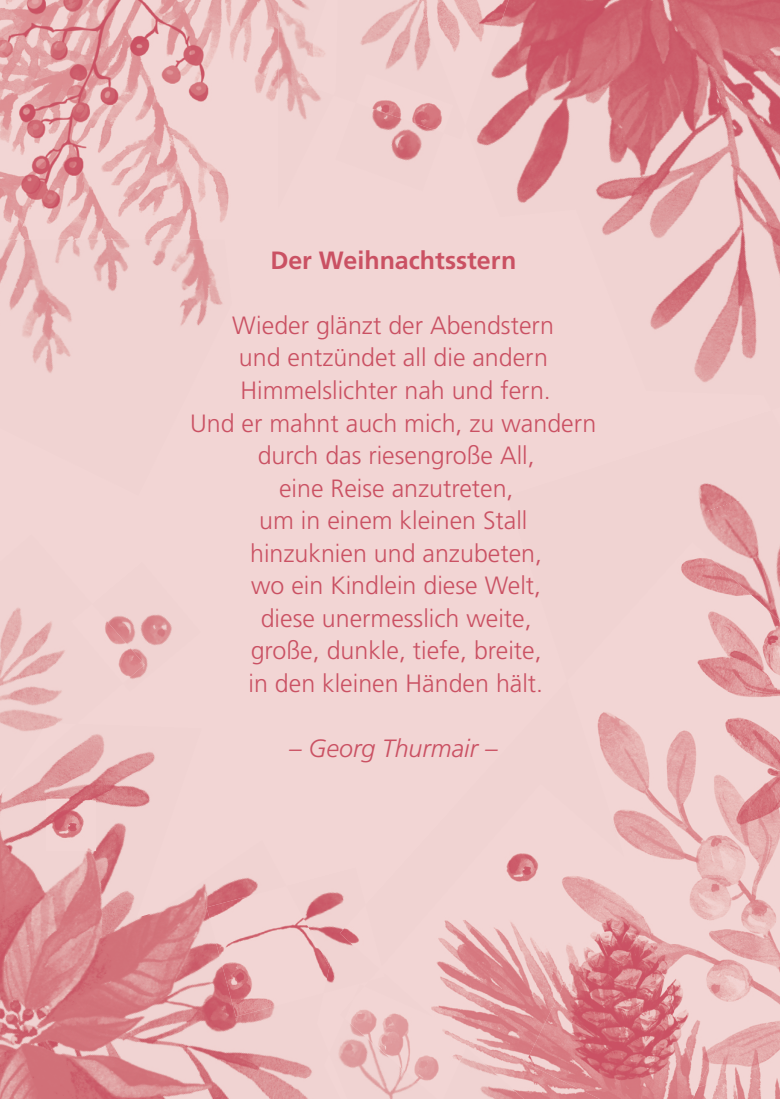
<style>
.page{position:relative;width:780px;height:1099px;background:#fff}
.page>*{position:absolute;margin:0;border:0;box-sizing:border-box;transform-origin:0 0}
.t1{font:300 25px/32.5px "Frutiger";color:#ca5163;text-align:center}
.t2{font:700 25px "Frutiger";color:#ca5163}
.t3{font:italic 300 25px "Frutiger";color:#ca5163}
</style>
<div class="page">
<div style="left:0;top:0;width:780px;height:1098px;background:#f2d5d4"></div>
<img style="left:360px;top:3px;width:49px;height:66px">
<img style="left:0;top:608px;width:65px;height:116px">
<img style="left:0;top:240px;width:223px;height:133px">
<img style="left:150px;top:240px;width:73px;height:38px">
<img style="left:278px;top:29px;width:43px;height:91px">
<img style="left:278px;top:0;width:20px;height:29px">
<img style="left:298px;top:0;width:27px;height:95px">
<img style="left:476px;top:0;width:304px;height:383px">
<img style="left:409px;top:0;width:107px;height:126px">
<img style="left:698px;top:483px;width:60px;height:59px">
<img style="left:645px;top:542px;width:135px;height:314px">
<img style="left:597px;top:712px;width:48px;height:140px">
<img style="left:0;top:724px;width:312px;height:374px">
<img style="left:8px;top:722px;width:68px;height:61px">
<img style="left:466px;top:876px;width:155px;height:222px">
<img style="left:698px;top:1086px;width:82px;height:12px">
<img style="left:437px;top:920px;width:29px;height:66px">
<img style="left:597px;top:783px;width:31px;height:69px">
<img style="left:655px;top:856px;width:125px;height:230px">
<img style="left:525px;top:897px;width:173px;height:201px">
<img style="left:643px;top:916px;width:112px;height:170px">
<img style="left:338px;top:1053px;width:6px;height:11px">
<img style="left:344px;top:986px;width:122px;height:112px">
<img style="left:432px;top:1016px;width:40px;height:31px">
<img style="left:145px;top:614px;width:27px;height:59px">
<img style="left:105px;top:616px;width:40px;height:63px">
<img style="left:46px;top:796px;width:50px;height:54px">
<img style="left:286px;top:867px;width:93px;height:126px">
<img style="left:340px;top:904px;width:39px;height:64px">
<img style="left:206px;top:886px;width:123px;height:130px">
<img style="left:369px;top:968px;width:10px;height:13px">
<img style="left:391px;top:133px;width:31px;height:28px">
<img style="left:372px;top:74px;width:81px;height:59px">
<img style="left:0;top:0;width:278px;height:240px">
<img style="left:500px;top:853px;width:50px;height:41px">
<p class="t2" style="left:270px;top:245px;width:247px">Der Weihnachtsstern</p>
<p class="t1" style="left:190px;top:309px;width:408px">Wieder glänzt der Abendstern<br>und entzündet all die andern<br>Himmelslichter nah und fern.<br>Und er mahnt auch mich, zu wandern durch das riesengroße All,<br>eine Reise anzutreten,<br>um in einem kleinen Stall<br>hinzuknien und anzubeten,<br>wo ein Kindlein diese Welt,<br>diese unermesslich weite,<br>große, dunkle, tiefe, breite,<br>in den kleinen Händen hält.</p>
<p class="t3" style="left:289px;top:733px;width:210px">– Georg Thurmair –</p>
</div>
